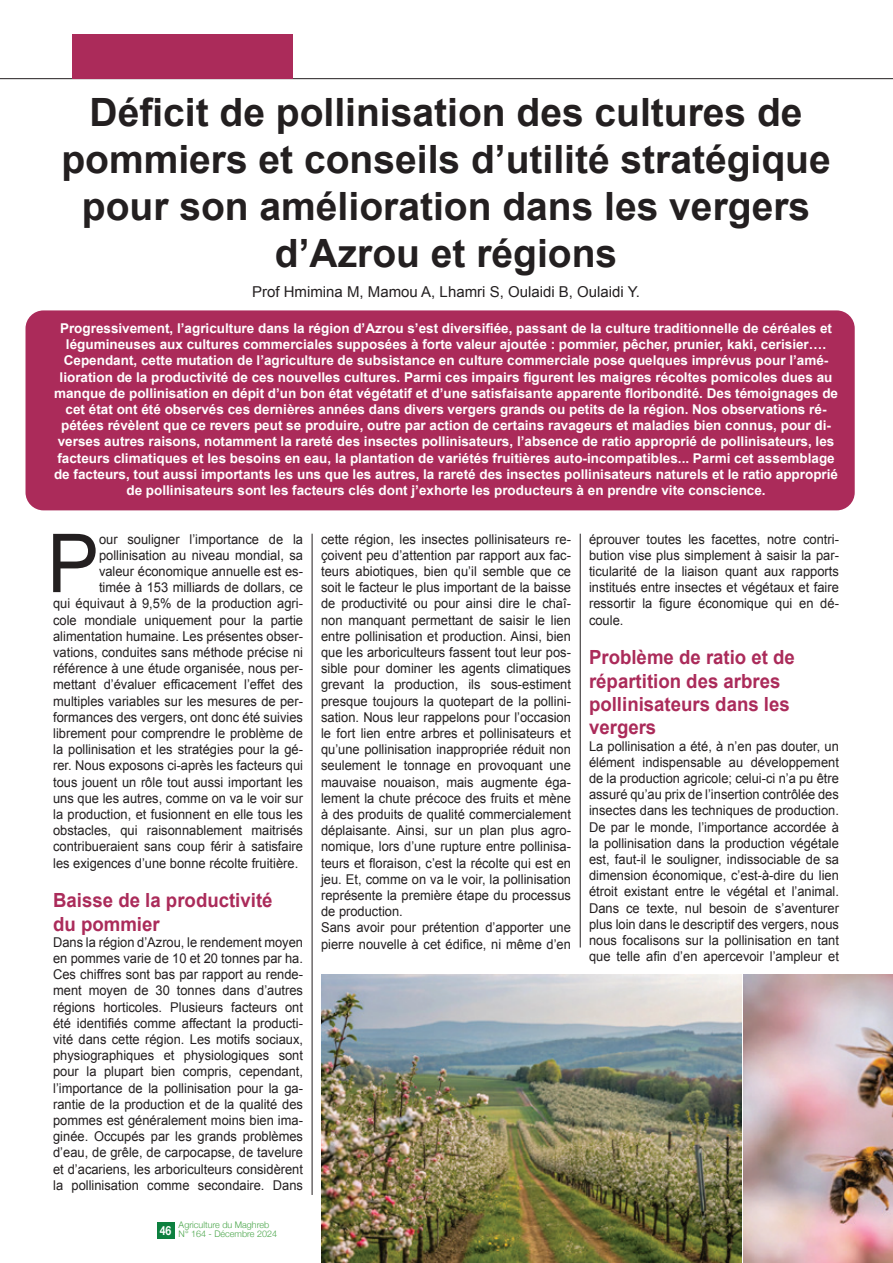
<style>
.page{position:relative;width:893px;height:1263px;background:#fff}
.page>*{position:absolute;margin:0;border:0;box-sizing:border-box;transform-origin:0 0}
.t1{font:81.45px "Arial";color:#231f20;scale:.95 1}
.t2{font:700 39px/46.8px "Arial";color:#231f20;text-align:center}
.t3{font:700 19.5px/23.4px "Arial";color:#ab2b5a;scale:.95 1}
.t4{font:15px "Arial";color:#231f20}
.t5{font:13.5px/16.2px "Arial";color:#231f20;text-align:justify;scale:.96 1}
.t6{font:700 13.5px/16.2px "Arial";color:#fff;text-align:center}
.t7{font:700 12.6px "Helvetica Neue";color:#fff;scale:.84 1}
.t8{font:300 9.15px/9px "Helvetica Neue";color:#4ba64b}
</style>
<div class="page">
<div style="left:157px;top:1222px;width:17px;height:16px;background:#0d803f"></div>
<img style="left:321px;top:974px;width:420px;height:289px">
<img style="left:744px;top:974px;width:149px;height:289px">
<hr style="left:312px;top:534px;width:1px;height:661px;background:#231f20">
<hr style="left:580px;top:534px;width:1px;height:413px;background:#231f20">
<hr style="left:0;top:78px;width:893px;height:1px;background:#231f20">
<div style="left:26px;top:310px;width:829px;height:200px;background:#ab2b5a;border-radius:18px"></div>
<div style="left:72px;top:34px;width:221px;height:44px;background:#ab2b5a"></div>
<h2 class="t2" style="left:61px;top:91px;width:771px">Déficit de pollinisation des cultures de pommiers et conseils d’utilité stratégique pour son amélioration dans les vergers d’Azrou et régions</h2>
<p class="t4" style="left:252px;top:282px;width:389px">Prof Hmimina M, Mamou A, Lhamri S, Oulaidi B, Oulaidi Y.</p>
<p class="t6" style="left:54px;top:321px;width:786px">Progressivement, l’agriculture dans la région d’Azrou s’est diversifiée, passant de la culture traditionnelle de céréales et légumineuses aux cultures commerciales supposées à forte valeur ajoutée : pommier, pêcher, prunier, kaki, cerisier….<br>Cependant, cette mutation de l’agriculture de subsistance en culture commerciale pose quelques imprévus pour l’amé&shy;lioration de la productivité de ces nouvelles cultures. Parmi ces impairs figurent les maigres récoltes pomicoles dues au manque de pollinisation en dépit d’un bon état végétatif et d’une satisfaisante apparente floribondité. Des témoignages de cet état ont été observés ces dernières années dans divers vergers grands ou petits de la région. Nos observations ré&shy;pétées révèlent que ce revers peut se produire, outre par action de certains ravageurs et maladies bien connus, pour di&shy;verses autres raisons, notamment la rareté des insectes pollinisateurs, l’absence de ratio approprié de pollinisateurs, les facteurs climatiques et les besoins en eau, la plantation de variétés fruitières auto-incompatibles... Parmi cet assemblage de facteurs, tout aussi importants les uns que les autres, la rareté des insectes pollinisateurs naturels et le ratio approprié de pollinisateurs sont les facteurs clés dont j’exhorte les producteurs à en prendre vite conscience.</p>
<h1 class="t1" style="left:47px;top:510px;width:56px">P</h1>
<p class="t5" style="left:99px;top:531px;width:214px">our souligner l’importance de la</p>
<p class="t5" style="left:99px;top:547px;width:214px">pollinisation au niveau mondial, sa</p>
<p class="t5" style="left:99px;top:563px;width:214px">valeur économique annuelle est es-</p>
<p class="t5" style="left:99px;top:579px;width:214px">timée à 153 milliards de dollars, ce</p>
<p class="t5" style="left:53px;top:596px;width:262px">qui équivaut à 9,5% de la production agri-</p>
<p class="t5" style="left:53px;top:612px;width:262px">cole mondiale uniquement pour la partie</p>
<p class="t5" style="left:53px;top:628px;width:262px">alimentation humaine. Les présentes obser-</p>
<p class="t5" style="left:53px;top:644px;width:262px">vations, conduites sans méthode précise ni</p>
<p class="t5" style="left:53px;top:660px;width:262px">référence à une étude organisée, nous per-</p>
<p class="t5" style="left:53px;top:677px;width:262px">mettant d’évaluer efficacement l’effet des</p>
<p class="t5" style="left:53px;top:693px;width:262px">multiples variables sur les mesures de per-</p>
<p class="t5" style="left:53px;top:709px;width:262px">formances des vergers, ont donc été suivies</p>
<p class="t5" style="left:53px;top:725px;width:262px">librement pour comprendre le problème de</p>
<p class="t5" style="left:53px;top:741px;width:262px">la pollinisation et les stratégies pour la gé-</p>
<p class="t5" style="left:53px;top:758px;width:262px">rer. Nous exposons ci-après les facteurs qui</p>
<p class="t5" style="left:53px;top:774px;width:262px">tous jouent un rôle tout aussi important les</p>
<p class="t5" style="left:53px;top:790px;width:262px">uns que les autres, comme on va le voir sur</p>
<p class="t5" style="left:53px;top:806px;width:262px">la production, et fusionnent en elle tous les</p>
<p class="t5" style="left:53px;top:822px;width:262px">obstacles, qui raisonnablement maitrisés</p>
<p class="t5" style="left:53px;top:839px;width:262px">contribueraient sans coup férir à satisfaire</p>
<p class="t5" style="left:53px;top:855px;width:257px">les exigences d’une bonne récolte fruitière.</p>
<h3 class="t3" style="left:53px;top:889px;width:232px">Baisse de la productivité du pommier</h3>
<p class="t5" style="left:53px;top:934px;width:262px">Dans la région d’Azrou, le rendement moyen en pommes varie de 10 et 20 tonnes par ha.<br>Ces chiffres sont bas par rapport au rende&shy;ment moyen de 30 tonnes dans d’autres régions horticoles. Plusieurs facteurs ont été identifiés comme affectant la producti&shy;vité dans cette région. Les motifs sociaux, physiographiques et physiologiques sont pour la plupart bien compris, cependant, l’importance de la pollinisation pour la ga&shy;rantie de la production et de la qualité des pommes est généralement moins bien ima&shy;ginée. Occupés par les grands problèmes d’eau, de grêle, de carpocapse, de tavelure et d’acariens, les arboriculteurs considèrent la pollinisation comme secondaire. Dans</p>
<p class="t8" style="left:179px;top:1219px;width:100px">Agriculture du Maghreb<br>N° 164 - Décembre 2024</p>
<p class="t7" style="left:160px;top:1220px;width:15px">46</p>
<p class="t5" style="left:321px;top:531px;width:262px;text-align:left">cette région, les insectes pollinisateurs re&shy;çoivent peu d’attention par rapport aux fac&shy;teurs abiotiques, bien qu’il semble que ce soit le facteur le plus important de la baisse de productivité ou pour ainsi dire le chaî&shy;non manquant permettant de saisir le lien entre pollinisation et production. Ainsi, bien que les arboriculteurs fassent tout leur pos&shy;sible pour dominer les agents climatiques grevant la production, ils sous-estiment presque toujours la quotepart de la pollini&shy;sation. Nous leur rappelons pour l’occasion le fort lien entre arbres et pollinisateurs et qu’une pollinisation inappropriée réduit non seulement le tonnage en provoquant une mauvaise nouaison, mais augmente éga&shy;lement la chute précoce des fruits et mène à des produits de qualité commercialement déplaisante. Ainsi, sur un plan plus agro&shy;nomique, lors d’une rupture entre pollinisa&shy;teurs et floraison, c’est la récolte qui est en jeu. Et, comme on va le voir, la pollinisation représente la première étape du processus de production.<br>Sans avoir pour prétention d’apporter une pierre nouvelle à cet édifice, ni même d’en</p>
<p class="t5" style="left:589px;top:531px;width:262px">éprouver toutes les facettes, notre contri&shy;bution vise plus simplement à saisir la par&shy;ticularité de la liaison quant aux rapports institués entre insectes et végétaux et faire ressortir la figure économique qui en dé&shy;coule.</p>
<h3 class="t3" style="left:589px;top:646px;width:218px">Problème de ratio et de répartition des arbres pollinisateurs dans les vergers</h3>
<p class="t5" style="left:589px;top:738px;width:262px">La pollinisation a été, à n’en pas douter, un élément indispensable au développement de la production agricole; celui-ci n’a pu être assuré qu’au prix de l’insertion contrôlée des insectes dans les techniques de production.<br>De par le monde, l’importance accordée à la pollinisation dans la production végétale est, faut-il le souligner, indissociable de sa dimension économique, c’est-à-dire du lien étroit existant entre le végétal et l’animal.<br>Dans ce texte, nul besoin de s’aventurer plus loin dans le descriptif des vergers, nous nous focalisons sur la pollinisation en tant que telle afin d’en apercevoir l’ampleur et</p>
</div>
